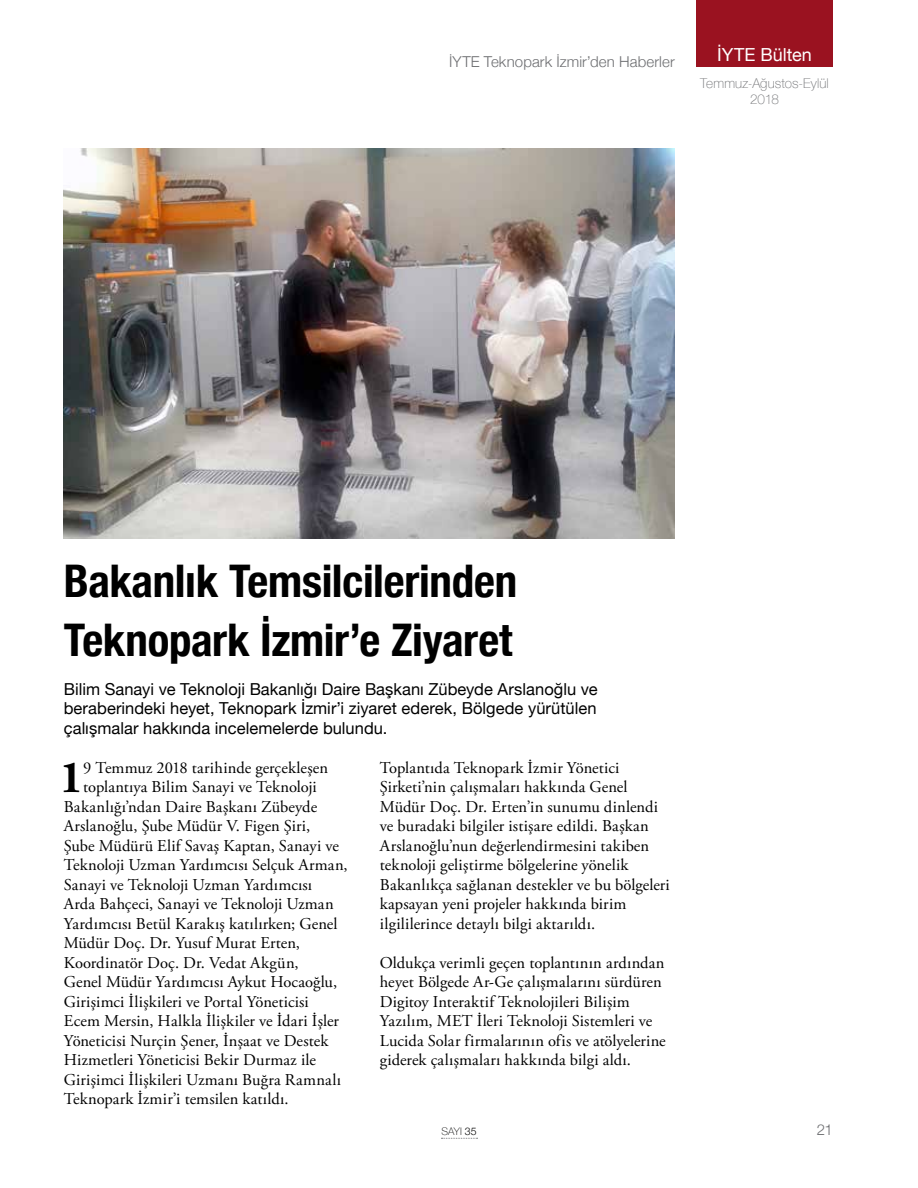
<style>
.page{position:relative;width:918px;height:1188px;background:#fff}
.page>*{position:absolute;margin:0;border:0;box-sizing:border-box;transform-origin:0 0}
.t1{font:700 45.9px "Adobe Garamond Pro";color:#000}
.t2{font:700 condensed 45px/58.5px "Helvetica Neue";letter-spacing:-.01em;color:#000}
.t3{font:18px "Helvetica Neue";color:#fff}
.t4{font:16.5px/19.5px "Adobe Garamond Pro";letter-spacing:.005em;color:#000}
.t5{font:16.5px/19.5px "Helvetica Neue";letter-spacing:.005em;color:#000;text-align:justify}
.t6{font:300 15px "Helvetica Neue";letter-spacing:.01em;color:#6d6e71}
.t7{font:100 13.5px/16.2px "Helvetica Neue";letter-spacing:.01em;color:#6d6e71;text-align:center}
.t8{font:100 10.5px "Helvetica Neue";color:#000}
.s1{font-weight:300}
</style>
<div class="page">
<div style="left:696px;top:0;width:137px;height:67px;background:#9a1220"></div>
<svg style="left:441px;top:1138px;width:37px;height:1px"></svg>
<img style="left:64px;top:149px;width:611px;height:390px">
<p class="t6" style="left:449px;top:50px;width:227px">İYTE Teknopark İzmir’den Haberler</p>
<p class="t3" style="left:717px;top:42px;width:96px">İYTE Bülten</p>
<p class="t7" style="left:700px;top:74px;width:130px">Temmuz-Ağustos-Eylül<br>2018</p>
<h2 class="t2" style="left:64px;top:549px;width:455px">Bakanlık Temsilcilerinden<br>Teknopark İzmir’e Ziyaret</h2>
<p class="t5" style="left:64px;top:680px;width:535px">Bilim Sanayi ve Teknoloji Bakanlığı Daire Başkanı Zübeyde Arslanoğlu ve beraberindeki heyet, Teknopark İzmir’i ziyaret ederek, Bölgede yürütülen çalışmalar hakkında incelemelerde bulundu.</p>
<h1 class="t1" style="left:59px;top:751px;width:25px">1</h1>
<p class="t4" style="left:83px;top:758px;width:246px">9 Temmuz 2018 tarihinde gerçekleşen</p>
<p class="t4" style="left:380px;top:758px;width:291px">Toplantıda Teknopark İzmir Yönetici Şirketi’nin çalışmaları hakkında Genel Müdür Doç. Dr. Erten’in sunumu dinlendi ve buradaki bilgiler istişare edildi. Başkan Arslanoğlu’nun değerlendirmesini takiben teknoloji geliştirme bölgelerine yönelik Bakanlıkça sağlanan destekler ve bu bölgeleri kapsayan yeni projeler hakkında birim ilgililerince detaylı bilgi aktarıldı.</p>
<p class="t4" style="left:380px;top:954px;width:287px">Oldukça verimli geçen toplantının ardından heyet Bölgede Ar-Ge çalışmalarını sürdüren Digitoy Interaktif Teknolojileri Bilişim Yazılım, MET İleri Teknoloji Sistemleri ve Lucida Solar firmalarının ofis ve atölyelerine giderek çalışmaları hakkında bilgi aldı.</p>
<p class="t4" style="left:83px;top:778px;width:235px">toplantıya Bilim Sanayi ve Teknoloji</p>
<p class="t4" style="left:64px;top:797px;width:255px">Bakanlığı’ndan Daire Başkanı Zübeyde</p>
<p class="t4" style="left:64px;top:817px;width:248px">Arslanoğlu, Şube Müdür V. Figen Şiri,</p>
<p class="t4" style="left:64px;top:836px;width:277px">Şube Müdürü Elif Savaş Kaptan, Sanayi ve</p>
<p class="t4" style="left:64px;top:856px;width:285px">Teknoloji Uzman Yardımcısı Selçuk Arman,</p>
<p class="t4" style="left:64px;top:875px;width:250px">Sanayi ve Teknoloji Uzman Yardımcısı</p>
<p class="t4" style="left:64px;top:895px;width:271px">Arda Bahçeci, Sanayi ve Teknoloji Uzman</p>
<p class="t4" style="left:64px;top:914px;width:275px">Yardımcısı Betül Karakış katılırken; Genel</p>
<p class="t4" style="left:64px;top:934px;width:238px">Müdür Doç. Dr. Yusuf Murat Erten,</p>
<p class="t4" style="left:64px;top:953px;width:236px">Koordinatör Doç. Dr. Vedat Akgün,</p>
<p class="t4" style="left:64px;top:973px;width:275px">Genel Müdür Yardımcısı Aykut Hocaoğlu,</p>
<p class="t4" style="left:64px;top:992px;width:247px">Girişimci İlişkileri ve Portal Yöneticisi</p>
<p class="t4" style="left:64px;top:1012px;width:277px">Ecem Mersin, Halkla İlişkiler ve İdari İşler</p>
<p class="t4" style="left:64px;top:1031px;width:266px">Yöneticisi Nurçin Şener, İnşaat ve Destek</p>
<p class="t4" style="left:64px;top:1051px;width:254px">Hizmetleri Yöneticisi Bekir Durmaz ile</p>
<p class="t4" style="left:64px;top:1070px;width:279px">Girişimci İlişkileri Uzmanı Buğra Ramnalı</p>
<p class="t4" style="left:64px;top:1090px;width:226px">Teknopark İzmir’i temsilen katıldı.</p>
<p class="t8" style="left:441px;top:1123px;width:37px">SAYI <span class="s1">35</span></p>
<p class="t6" style="left:817px;top:1118px;width:18px">21</p>
</div>
